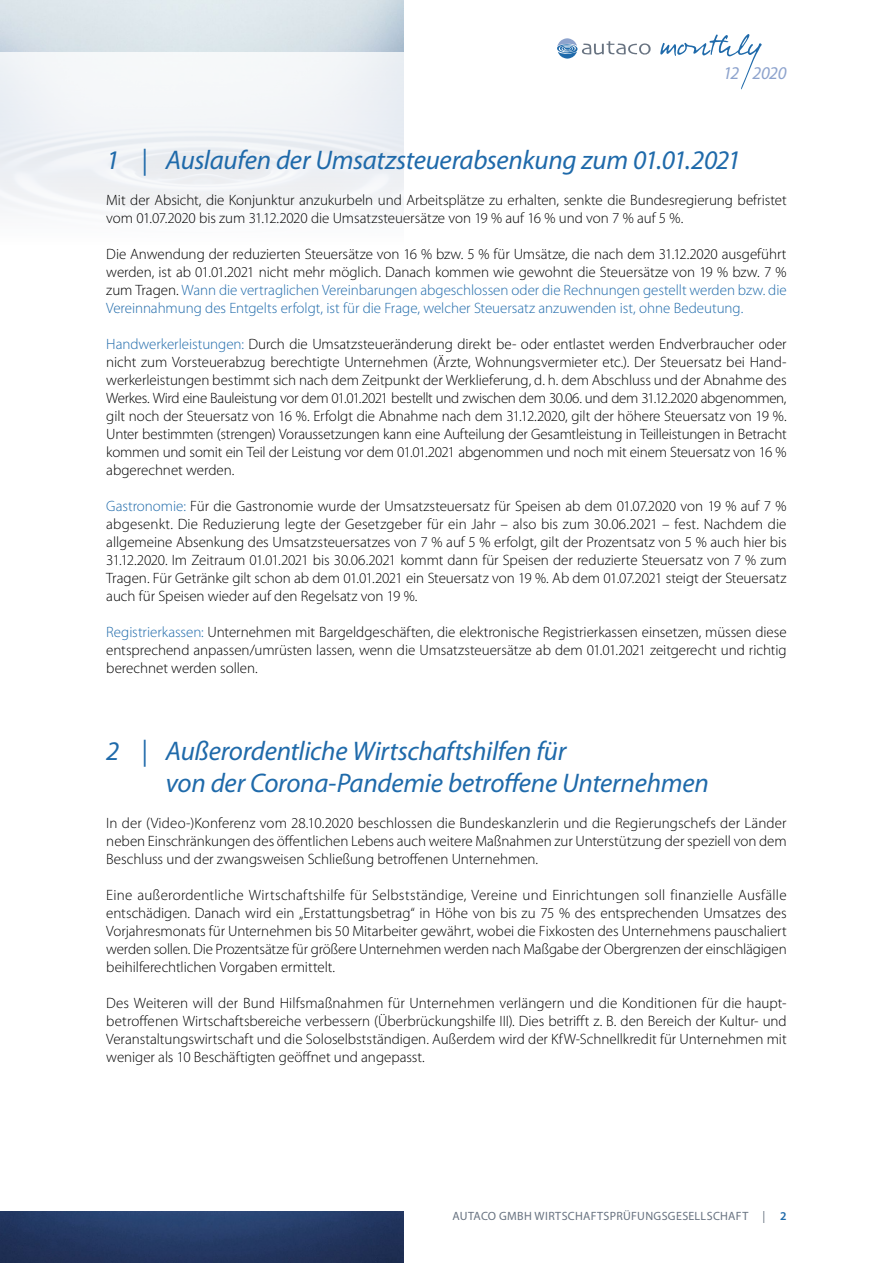
<style>
.page{position:relative;width:893px;height:1263px;background:#fff}
.page>*{position:absolute;margin:0;border:0;box-sizing:border-box;transform-origin:0 0}
.t1{font:italic 27px/32.4px "Myriad Pro";letter-spacing:-.01em;color:#1f6aaa}
.t2{font:italic 18px "Myriad Pro";letter-spacing:-.025em;color:#8da3cd}
.t3{font:300 15px/18px "Myriad Pro";letter-spacing:-.005em;color:#000;text-align:justify}
.t4{font:12px "Myriad Pro";letter-spacing:.03em;color:#687381}
.s1{color:#1f6aaa}
.s2{font-weight:600;color:#1f6aaa}
</style>
<div class="page">
<svg style="left:660px;top:34px;width:102px;height:55px"></svg>
<svg style="left:557px;top:38px;width:94px;height:21px"></svg>
<img style="left:0;top:1212px;width:404px;height:51px">
<p class="t2" style="left:723px;top:62px;width:65px">12 2020</p>
<h1 class="t1" style="left:106px;top:143px;width:636px">1 | Auslaufen der Umsatzsteuerabsenkung zum 01.01.2021</h1>
<p class="t3" style="left:106px;top:191px;width:682px">Mit der Absicht, die Konjunktur anzukurbeln und Arbeitsplätze zu erhalten, senkte die Bundesregierung befristet vom 01.07.2020 bis zum 31.12.2020 die Umsatzsteuersätze von 19 % auf 16 % und von 7 % auf 5 %.</p>
<p class="t3" style="left:106px;top:245px;width:682px">Die Anwendung der reduzierten Steuersätze von 16 % bzw. 5 % für Umsätze, die nach dem 31.12.2020 ausgeführt werden, ist ab 01.01.2021 nicht mehr möglich. Danach kommen wie gewohnt die Steuersätze von 19 % bzw. 7 % zum Tragen. <span class="s1">Wann die vertraglichen Vereinbarungen abgeschlossen oder die Rechnungen gestellt werden bzw. die Vereinnahmung des Entgelts erfolgt, ist für die Frage, welcher Steuersatz anzuwenden ist, ohne Bedeutung.</span></p>
<p class="t3" style="left:106px;top:335px;width:682px"><span class="s1">Handwerkerleistungen:</span> Durch die Umsatzsteueränderung direkt be- oder entlastet werden Endverbraucher oder nicht zum Vorsteuerabzug berechtigte Unternehmen (Ärzte, Wohnungsvermieter etc.). Der Steuersatz bei Hand&shy;werkerleistungen bestimmt sich nach dem Zeitpunkt der Werklieferung, d. h. dem Abschluss und der Abnahme des Werkes. Wird eine Bauleistung vor dem 01.01.2021 bestellt und zwischen dem 30.06. und dem 31.12.2020 abgenommen, gilt noch der Steuersatz von 16 %. Erfolgt die Abnahme nach dem 31.12.2020, gilt der höhere Steuersatz von 19 %.<br>Unter bestimmten (strengen) Voraussetzungen kann eine Aufteilung der Gesamtleistung in Teilleistungen in Betracht kommen und somit ein Teil der Leistung vor dem 01.01.2021 abgenommen und noch mit einem Steuersatz von 16 % abgerechnet werden.</p>
<p class="t3" style="left:106px;top:497px;width:682px"><span class="s1">Gastronomie:</span> Für die Gastronomie wurde der Umsatzsteuersatz für Speisen ab dem 01.07.2020 von 19 % auf 7 % abgesenkt. Die Reduzierung legte der Gesetzgeber für ein Jahr – also bis zum 30.06.2021 – fest. Nachdem die allgemeine Absenkung des Umsatzsteuersatzes von 7 % auf 5 % erfolgt, gilt der Prozentsatz von 5 % auch hier bis 31.12.2020. Im Zeitraum 01.01.2021 bis 30.06.2021 kommt dann für Speisen der reduzierte Steuersatz von 7 % zum Tragen. Für Getränke gilt schon ab dem 01.01.2021 ein Steuersatz von 19 %. Ab dem 01.07.2021 steigt der Steuersatz auch für Speisen wieder auf den Regelsatz von 19 %.</p>
<p class="t3" style="left:106px;top:623px;width:682px"><span class="s1">Registrierkassen:</span> Unternehmen mit Bargeldgeschäften, die elektronische Registrierkassen einsetzen, müssen diese entsprechend anpassen/umrüsten lassen, wenn die Umsatzsteuersätze ab dem 01.01.2021 zeitgerecht und richtig berechnet werden sollen.</p>
<h1 class="t1" style="left:166px;top:734px;width:544px;text-indent:-60px">2 | Außerordentliche Wirtschaftshilfen für<br>von der Corona-Pandemie betroffene Unternehmen</h1>
<p class="t3" style="left:106px;top:814px;width:682px">In der (Video-)Konferenz vom 28.10.2020 beschlossen die Bundeskanzlerin und die Regierungschefs der Länder neben Einschränkungen des öffentlichen Lebens auch weitere Maßnahmen zur Unterstützung der speziell von dem Beschluss und der zwangsweisen Schließung betroffenen Unternehmen.</p>
<p class="t3" style="left:106px;top:886px;width:682px">Eine außerordentliche Wirtschaftshilfe für Selbstständige, Vereine und Einrichtungen soll finanzielle Ausfälle entschädigen. Danach wird ein „Erstattungsbetrag“ in Höhe von bis zu 75 % des entsprechenden Umsatzes des Vorjahresmonats für Unternehmen bis 50 Mitarbeiter gewährt, wobei die Fixkosten des Unternehmens pauschaliert werden sollen. Die Prozentsätze für größere Unternehmen werden nach Maßgabe der Obergrenzen der einschlägigen beihilferechtlichen Vorgaben ermittelt.</p>
<p class="t3" style="left:106px;top:994px;width:682px">Des Weiteren will der Bund Hilfsmaßnahmen für Unternehmen verlängern und die Konditionen für die haupt&shy;betroffenen Wirtschaftsbereiche verbessern (Überbrückungshilfe III). Dies betrifft z. B. den Bereich der Kultur- und Veranstaltungswirtschaft und die Soloselbstständigen. Außerdem wird der KfW-Schnellkredit für Unternehmen mit weniger als 10 Beschäftigten geöffnet und angepasst.</p>
<p class="t4" style="left:452px;top:1208px;width:124px">AUTACO GMBH WIRTSCHA</p>
<p class="t4" style="left:591px;top:1208px;width:131px">FTSPRÜFUNGSGESELLSCHA</p>
<p class="t4" style="left:736px;top:1208px;width:11px">FT</p>
<p class="t4" style="left:762px;top:1208px;width:26px">| <span class="s2">2</span></p>
</div>
